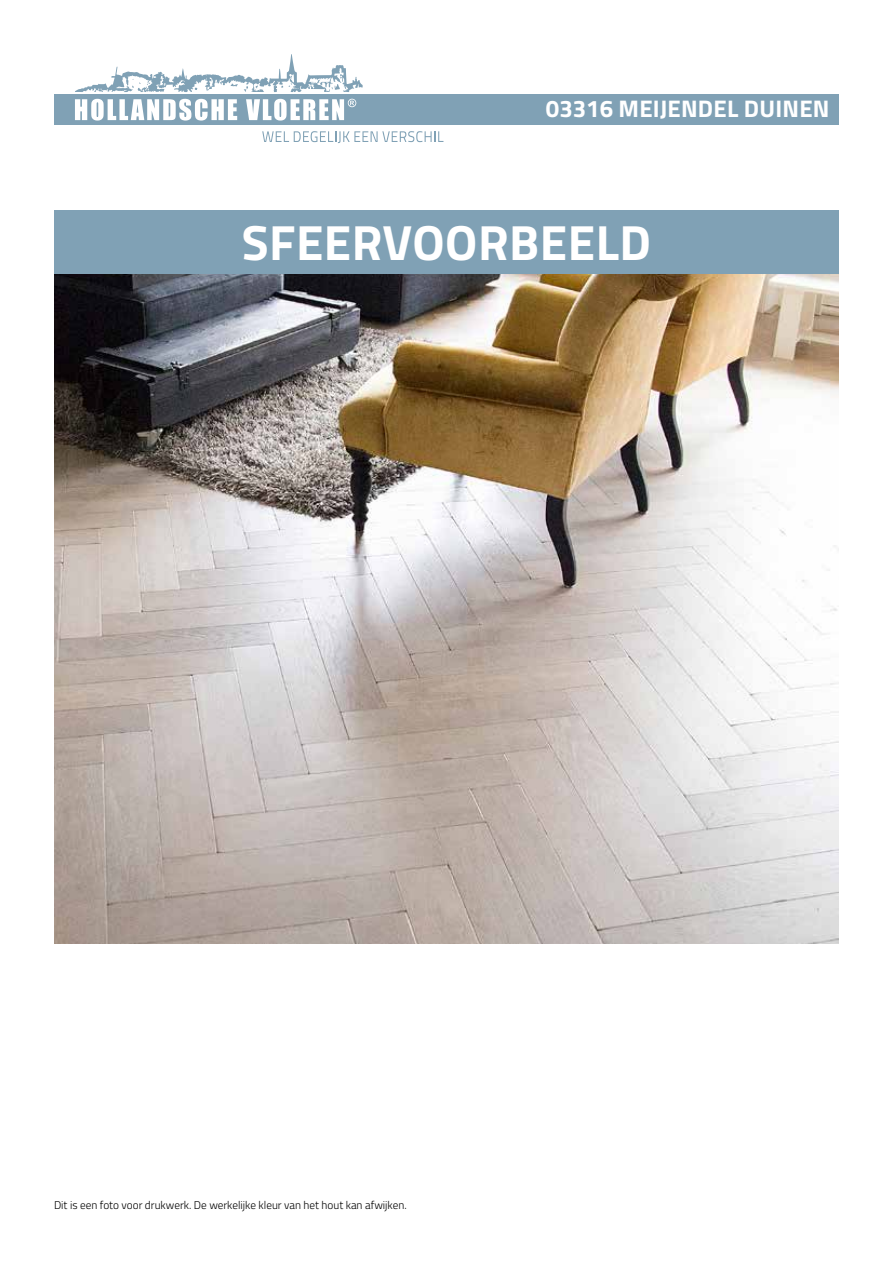
<style>
.page{position:relative;width:893px;height:1263px;background:#fff}
.page>*{position:absolute;margin:0;border:0;box-sizing:border-box;transform-origin:0 0}
.t1{font:700 49.5px "Titillium Web";letter-spacing:.01em;color:#fff}
.t2{font:700 24px "Titillium Web";letter-spacing:.01em;color:#fff}
.t3{font:300 11.25px "Titillium Web";color:#000}
</style>
<div class="page">
<img style="left:54px;top:274px;width:785px;height:669px">
<svg style="left:75px;top:54px;width:288px;height:38px"></svg>
<div style="left:54px;top:94px;width:785px;height:30px;background:#80a1b5"></div>
<svg style="left:75px;top:99px;width:162px;height:22px"></svg>
<svg style="left:262px;top:131px;width:181px;height:12px"></svg>
<svg style="left:246px;top:99px;width:110px;height:22px"></svg>
<div style="left:54px;top:210px;width:785px;height:64px;background:#80a1b5"></div>
<h2 class="t2" style="left:546px;top:91px;width:285px">03316 MEIJENDEL DUINEN</h2>
<h1 class="t1" style="left:242px;top:205px;width:411px">SFEERVOORBEELD</h1>
<p class="t3" style="left:54px;top:1197px;width:354px">Dit is een foto voor drukwerk. De werkelijke kleur van het hout kan afwijken.</p>
</div>
